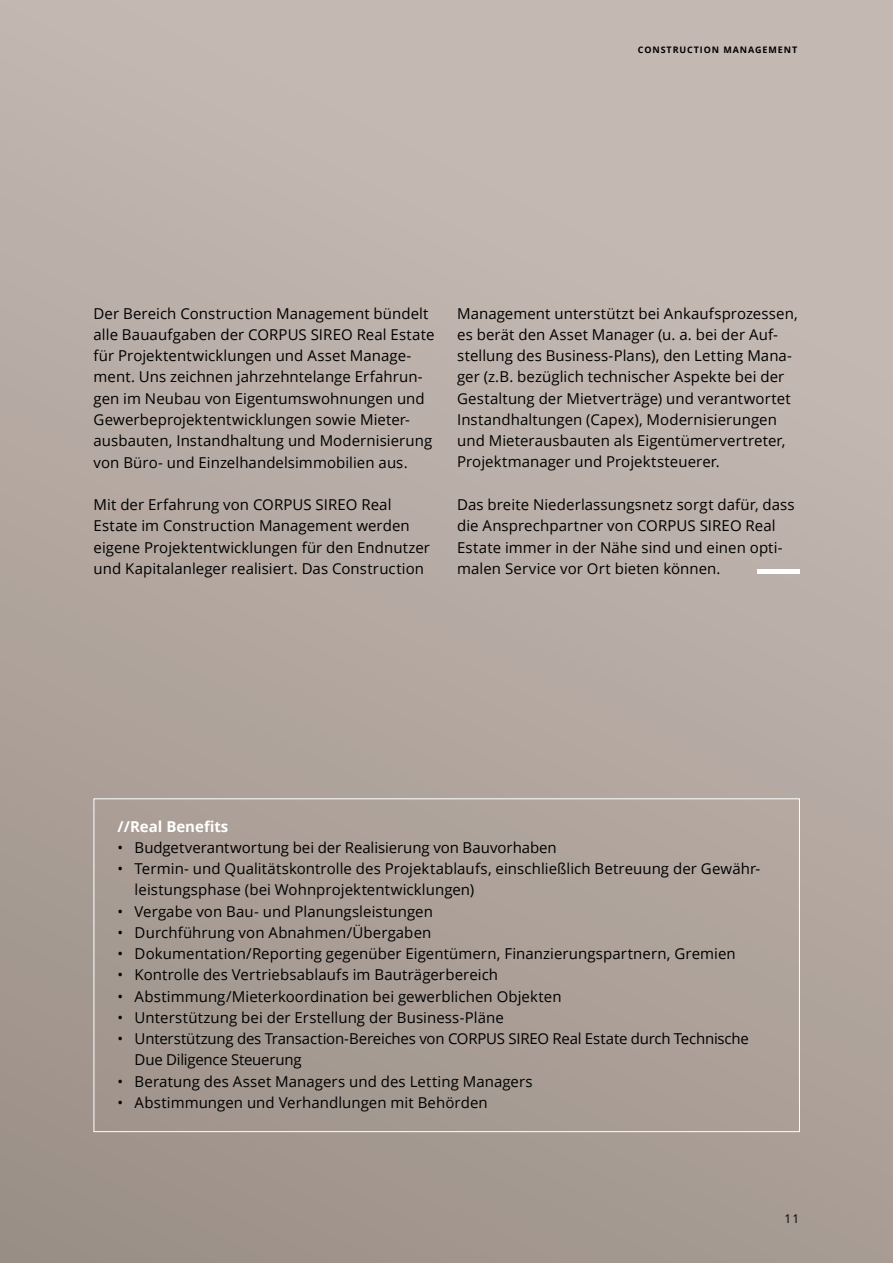
<style>
.page{position:relative;width:893px;height:1263px;background:#fff}
.page>*{position:absolute;margin:0;border:0;box-sizing:border-box;transform-origin:0 0}
.t1{font:15px/21.3px "Open Sans";letter-spacing:.005em;color:#000}
.t2{font:15px/21.3px "Open Sans";letter-spacing:-.015em;color:#000}
.t3{font:700 15px "Open Sans";color:#fff}
.t4{font:12px "Open Sans";color:#000}
.t5{font:700 9px "Open Sans";letter-spacing:.1em;color:#000}
</style>
<div class="page">
<div style="left:0;top:0;width:893px;height:1263px;background:linear-gradient(to bottom,#c7bbb6,#a2968e)"></div>
<hr style="left:757px;top:570px;width:42px;height:4px;background:#fff">
<p class="t5" style="left:638px;top:44px;width:161px">CONSTRUCTION MANAGEMENT</p>
<p class="t1" style="left:94px;top:302px;width:342px">Der Bereich Construction Management bündelt alle Bauaufgaben der CORPUS SIREO Real Estate für Projektentwicklungen und Asset Manage&shy;ment. Uns zeichnen jahrzehntelange Erfahrun&shy;gen im Neubau von Eigentumswohnungen und Gewerbeprojektentwicklungen sowie Mieter&shy;ausbauten, Instandhaltung und Modernisierung von Büro- und Einzelhandelsimmobilien aus.</p>
<p class="t1" style="left:94px;top:494px;width:338px">Mit der Erfahrung von CORPUS SIREO Real Estate im Construction Management werden eigene Projektentwicklungen für den Endnutzer und Kapitalanleger realisiert. Das Construction</p>
<p class="t1" style="left:457px;top:302px;width:342px">Management unterstützt bei Ankaufsprozessen, es berät den Asset Manager (u. a. bei der Auf&shy;stellung des Business-Plans), den Letting Mana&shy;ger (z.B. bezüglich technischer Aspekte bei der Gestaltung der Mietverträge) und verantwortet Instandhaltungen (Capex), Modernisierungen und Mieterausbauten als Eigentümervertreter, Projektmanager und Projektsteuerer.</p>
<p class="t1" style="left:457px;top:493px;width:339px">Das breite Niederlassungsnetz sorgt dafür, dass die Ansprechpartner von CORPUS SIREO Real Estate immer in der Nähe sind und einen opti&shy;malen Service vor Ort bieten können.</p>
<p class="t3" style="left:118px;top:815px;width:112px">//Real Benefits</p>
<p class="t1" style="left:118px;top:836px;width:441px">• Budgetverantwortung bei der Realisierung von Bauvorhaben</p>
<p class="t1" style="left:135px;top:857px;width:627px;text-indent:-17px">• Termin- und Qualitätskontrolle des Projektablaufs, einschließlich Betreuung der Gewähr&shy;leistungsphase (bei Wohnprojektentwicklungen)</p>
<p class="t1" style="left:118px;top:900px;width:317px">• Vergabe von Bau- und Planungsleistungen</p>
<p class="t1" style="left:118px;top:921px;width:315px">• Durchführung von Abnahmen/Übergaben</p>
<p class="t1" style="left:118px;top:943px;width:620px">• Dokumentation/Reporting gegenüber Eigentümern, Finanzierungspartnern, Gremien</p>
<p class="t1" style="left:118px;top:964px;width:382px">• Kontrolle des Vertriebsablaufs im Bauträgerbereich</p>
<p class="t1" style="left:118px;top:985px;width:445px">• Abstimmung/Mieterkoordination bei gewerblichen Objekten</p>
<p class="t1" style="left:118px;top:1006px;width:388px">• Unterstützung bei der Erstellung der Business-Pläne</p>
<p class="t2" style="left:135px;top:1028px;width:616px;text-indent:-17px">• Unterstützung des Transaction-Bereiches von CORPUS SIREO Real Estate durch Technische<br>Due Diligence Steuerung</p>
<p class="t1" style="left:118px;top:1070px;width:417px">• Beratung des Asset Managers und des Letting Managers</p>
<p class="t1" style="left:118px;top:1091px;width:372px">• Abstimmungen und Verhandlungen mit Behörden</p>
<p class="t4" style="left:784px;top:1210px;width:16px">11</p>
</div>
